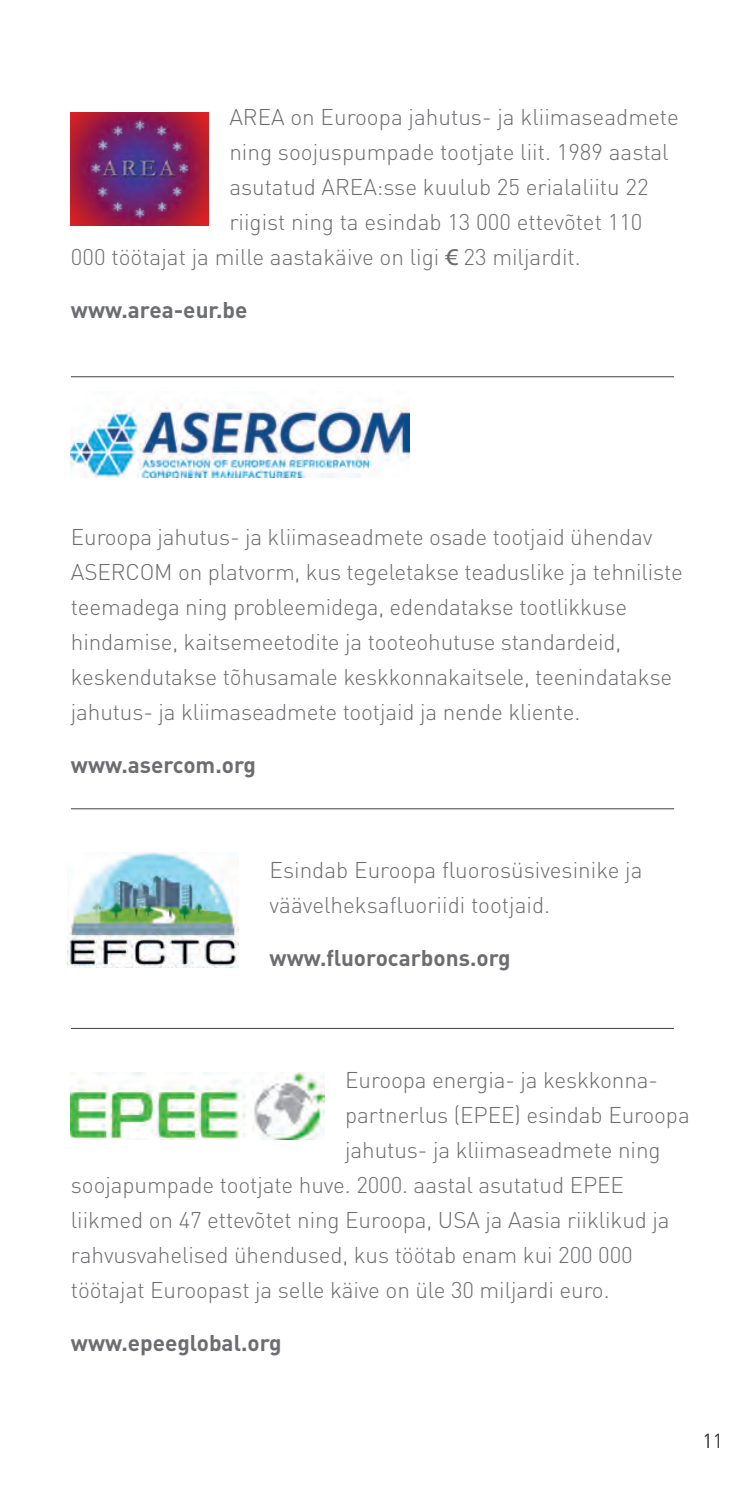
<style>
.page{position:relative;width:745px;height:1489px;background:#fff}
.page>*{position:absolute;margin:0;border:0;box-sizing:border-box;transform-origin:0 0}
.t1{font:300 22.5px/35px "DIN";letter-spacing:-.005em;color:#6c6d70}
.t2{font:700 22.5px "DIN";color:#6c6d70}
.t3{font:300 20px "DIN";color:#414042}
.s1{font-family:"Linotype Euro Font Ato F";font-weight:400}
</style>
<div class="page">
<img style="left:71px;top:113px;width:137px;height:112px">
<img style="left:71px;top:1072px;width:253px;height:67px">
<img style="left:67px;top:852px;width:171px;height:115px">
<img style="left:71px;top:404px;width:338px;height:73px">
<hr style="left:71px;top:808px;width:602px;height:1px;background:#414042">
<hr style="left:71px;top:1027px;width:602px;height:1px;background:#414042">
<hr style="left:71px;top:376px;width:602px;height:1px;background:#414042">
<p class="t1" style="left:229px;top:99px;width:450px">AREA on Euroopa jahutus- ja kliimaseadmete</p>
<p class="t1" style="left:229px;top:134px;width:440px">ning soojuspumpade tootjate liit. 1989 aastal</p>
<p class="t1" style="left:229px;top:169px;width:420px">asutatud AREA:sse kuulub 25 erialaliitu 22</p>
<p class="t1" style="left:229px;top:204px;width:414px">riigist ning ta esindab 13 000 ettevõtet 110</p>
<p class="t1" style="left:71px;top:239px;width:511px">000 töötajat ja mille aastakäive on ligi <span class="s1">3</span> 23 miljardit.</p>
<p class="t2" style="left:71px;top:295px;width:178px">www.area-eur.be</p>
<p class="t1" style="left:71px;top:519px;width:613px">Euroopa jahutus- ja kliimaseadmete osade tootjaid ühendav ASERCOM on platvorm, kus tegeletakse teaduslike ja tehniliste teemadega ning probleemidega, edendatakse tootlikkuse hindamise, kaitsemeetodite ja tooteohutuse standardeid, keskendutakse tõhusamale keskkonnakaitsele, teenindatakse jahutus- ja kliimaseadmete tootjaid ja nende kliente.</p>
<p class="t2" style="left:71px;top:750px;width:186px">www.asercom.org</p>
<p class="t1" style="left:269px;top:852px;width:374px">Esindab Euroopa fluorosüsivesinike ja väävelheksafluoriidi tootjaid.</p>
<p class="t2" style="left:269px;top:942px;width:242px">www.fluorocarbons.org</p>
<p class="t1" style="left:345px;top:1062px;width:314px">Euroopa energia- ja keskkonna-</p>
<p class="t1" style="left:345px;top:1097px;width:346px">partnerlus (EPEE) esindab Euroopa</p>
<p class="t1" style="left:345px;top:1132px;width:317px">jahutus- ja kliimaseadmete ning</p>
<p class="t1" style="left:71px;top:1167px;width:554px">soojapumpade tootjate huve. 2000. aastal asutatud EPEE</p>
<p class="t1" style="left:71px;top:1202px;width:600px">liikmed on 47 ettevõtet ning Euroopa, USA ja Aasia riiklikud ja</p>
<p class="t1" style="left:71px;top:1237px;width:563px">rahvusvahelised ühendused, kus töötab enam kui 200 000</p>
<p class="t1" style="left:71px;top:1272px;width:540px">töötajat Euroopast ja selle käive on üle 30 miljardi euro.</p>
<p class="t2" style="left:71px;top:1327px;width:212px">www.epeeglobal.org</p>
<p class="t3" style="left:702px;top:1428px;width:22px">11</p>
</div>
